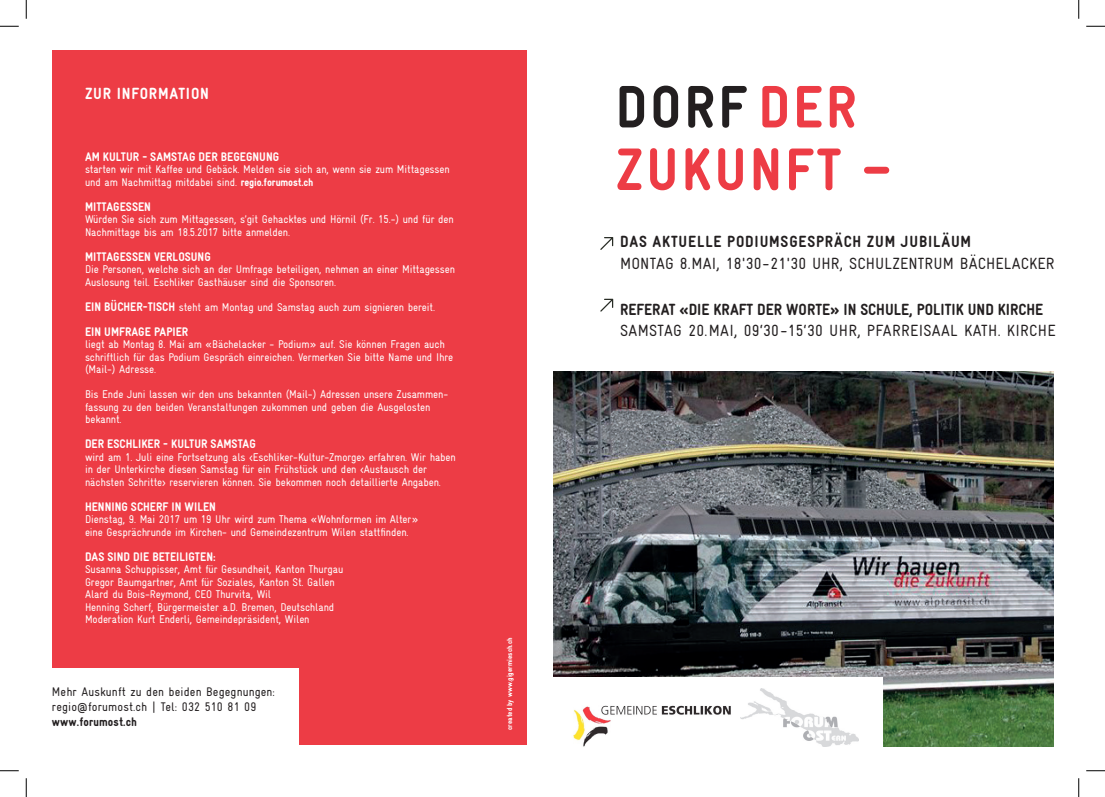
<style>
.page{position:relative;width:1105px;height:797px;background:#fff}
.page>*{position:absolute;margin:0;border:0;box-sizing:border-box;transform-origin:0 0}
.t1{font:900 condensed 60px/62.5px "Gravur";letter-spacing:.05em;color:#ed3c45}
.t2{font:condensed 16.25px "Gravur";letter-spacing:.01em;color:#231f20}
.t3{font:900 condensed 16.25px "Gravur";color:#231f20}
.t4{font:900 condensed 16.25px "Gravur";letter-spacing:.05em;color:#231f20}
.t5{font:900 condensed 16.25px "Gravur";letter-spacing:.05em;color:#fff}
.t6{font:900 condensed 12.5px "Gravur";color:#fff}
.t7{font:condensed 12.5px/15px "Gravur";letter-spacing:.01em;color:#231f20}
.t8{font:900 condensed 12.5px "Gravur";letter-spacing:.01em;color:#231f20}
.t9{font:condensed 11.25px/12.5px "Gravur";letter-spacing:-.01em;color:#fff}
.t10{font:900 condensed 7.5px "Gravur";letter-spacing:.01em;color:#fff}
.s1{font-weight:900}
.s2{font-weight:900;font-size:12.5px}
.s3{color:#231f20}
</style>
<div class="page">
<img style="left:553px;top:372px;width:500px;height:374px">
<div style="left:533px;top:677px;width:350px;height:104px;background:#fff"></div>
<img style="left:741px;top:688px;width:118px;height:59px">
<img style="left:573px;top:705px;width:158px;height:42px">
<svg style="left:600px;top:237px;width:13px;height:13px"></svg>
<svg style="left:600px;top:299px;width:13px;height:13px"></svg>
<div style="left:52px;top:50px;width:475px;height:695px;background:#ed3c45"></div>
<div style="left:35px;top:668px;width:263px;height:88px;background:#fff"></div>
<svg style="left:0;top:25px;width:19px;height:2px"></svg>
<svg style="left:1086px;top:25px;width:19px;height:2px"></svg>
<svg style="left:0;top:770px;width:19px;height:1px"></svg>
<svg style="left:1086px;top:770px;width:19px;height:1px"></svg>
<svg style="left:25px;top:0;width:2px;height:19px"></svg>
<svg style="left:25px;top:778px;width:2px;height:19px"></svg>
<svg style="left:1078px;top:0;width:1px;height:19px"></svg>
<svg style="left:1078px;top:778px;width:1px;height:19px"></svg>
<h2 class="t5" style="left:85px;top:85px;width:125px">ZUR INFORMATION</h2>
<p class="t6" style="left:85px;top:149px;width:196px">AM KULTUR - SAMSTAG DER BEGEGNUNG</p>
<p class="t9" style="left:85px;top:163px;width:366px">starten wir mit Kaffee und Gebäck. Melden sie sich an, wenn sie zum Mittagessen und am Nachmittag mitdabei sind. <span class="s1">regio.forumost.ch</span></p>
<p class="t6" style="left:85px;top:199px;width:67px">MITTAGESSEN</p>
<p class="t9" style="left:85px;top:213px;width:370px">Würden Sie sich zum Mittagessen, s’git Gehacktes und Hörnil (Fr. 15.-) und für den<br>Nachmittage bis am 18.5.2017 bitte anmelden.</p>
<p class="t6" style="left:85px;top:249px;width:127px">MITTAGESSEN VERLOSUNG</p>
<p class="t9" style="left:85px;top:263px;width:371px">Die Personen, welche sich an der Umfrage beteiligen, nehmen an einer Mittagessen<br>Auslosung teil. Eschliker Gasthäuser sind die Sponsoren.</p>
<p class="t9" style="left:85px;top:300px;width:351px"><span class="s2">EIN BÜCHER-TISCH</span> steht am Montag und Samstag auch zum signieren bereit.</p>
<p class="t6" style="left:85px;top:324px;width:105px">EIN UMFRAGE PAPIER</p>
<p class="t9" style="left:85px;top:338px;width:370px">liegt ab Montag 8. Mai am «Bächelacker - Podium» auf. Sie können Fragen auch schriftlich für das Podium Gespräch einreichen. Vermerken Sie bitte Name und Ihre (Mail-) Adresse.</p>
<p class="t9" style="left:85px;top:388px;width:365px">Bis Ende Juni lassen wir den uns bekannten (Mail-) Adressen unsere Zusammen&shy;fassung zu den beiden Veranstaltungen zukommen und geben die Ausgelosten bekannt.</p>
<p class="t6" style="left:85px;top:437px;width:172px">DER ESCHLIKER - KULTUR SAMSTAG</p>
<p class="t9" style="left:85px;top:450px;width:372px">wird am 1. Juli eine Fortsetzung als &lt;Eschliker-Kultur-Zmorge&gt; erfahren. Wir haben in der Unterkirche diesen Samstag für ein Frühstück und den &lt;Austausch der nächsten Schritte&gt; reservieren können. Sie bekommen noch detaillierte Angaben.</p>
<p class="t6" style="left:85px;top:499px;width:132px">HENNING SCHERF IN WILEN</p>
<p class="t9" style="left:85px;top:513px;width:335px">Dienstag, 9. Mai 2017 um 19 Uhr wird zum Thema «Wohnformen im Alter» eine Gesprächrunde im Kirchen- und Gemeindezentrum Wilen stattfinden.</p>
<p class="t6" style="left:85px;top:549px;width:132px">DAS SIND DIE BETEILIGTEN:</p>
<p class="t9" style="left:85px;top:563px;width:260px">Susanna Schuppisser, Amt für Gesundheit, Kanton Thurgau Gregor Baumgartner, Amt für Soziales, Kanton St. Gallen Alard du Bois-Reymond, CEO Thurvita, Wil<br>Henning Scherf, Bürgermeister a.D. Bremen, Deutschland Moderation Kurt Enderli, Gemeindepräsident, Wilen</p>
<p class="t7" style="left:52px;top:684px;width:224px">Mehr Auskunft zu den beiden Begegnungen: regio@forumost.ch | Tel: 032 510 81 09</p>
<p class="t8" style="left:52px;top:714px;width:87px">www.forumost.ch</p>
<p class="t10" style="left:505px;top:730px;width:94px;rotate:-90deg">created by www.gigermiesch.ch</p>
<h1 class="t1" style="left:616px;top:76px;width:277px"><span class="s3">DORF</span> DER<br>ZUKUNFT –</h1>
<h2 class="t4" style="left:620px;top:233px;width:353px">DAS AKTUELLE PODIUMSGESPRÄCH ZUM JUBILÄUM</h2>
<h2 class="t2" style="left:620px;top:254px;width:436px">MONTAG 8.MAI, 18'30-21'30 UHR, SCHULZENTRUM BÄCHELACKER</h2>
<h2 class="t3" style="left:620px;top:300px;width:425px">REFERAT «DIE KRAFT DER WORTE» IN SCHULE, POLITIK UND KIRCHE</h2>
<h2 class="t2" style="left:620px;top:321px;width:437px">SAMSTAG 20.MAI, 09‘30-15‘30 UHR, PFARREISAAL KATH. KIRCHE</h2>
</div>
